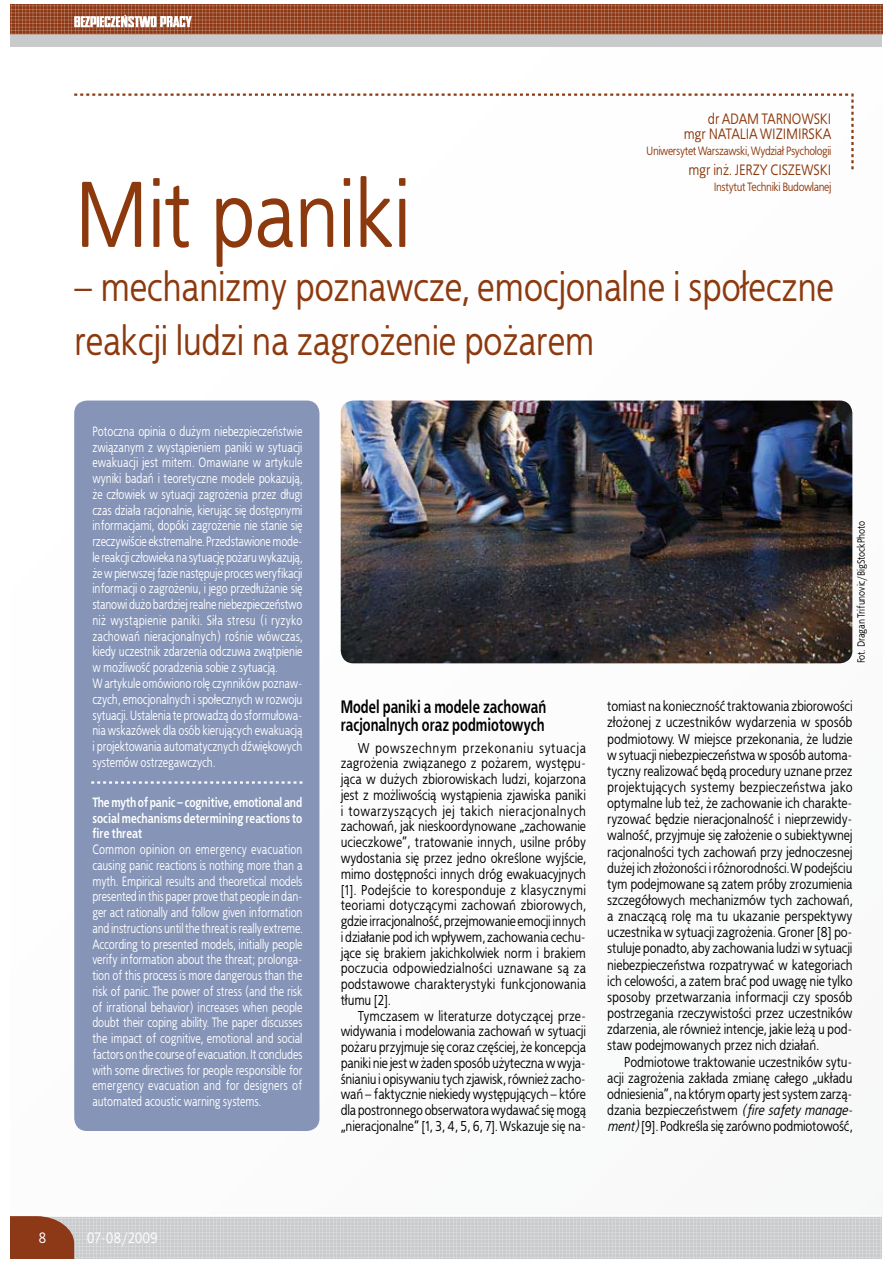
<style>
.page{position:relative;width:893px;height:1263px;background:#fff}
.page>*{position:absolute;margin:0;border:0;box-sizing:border-box;transform-origin:0 0}
.t1{font:93px "EFN Bureau";color:#8d390e}
.t2{font:40.5px/54px "EFN Bureau";color:#8d390e}
.t3{font:700 18px/18px "EFN Bureau";color:#000;scale:.85 1}
.t4{font:15px/15px "EFN Bureau";color:#8d390e;text-align:right}
.t5{font:15px "EFN Bureau";color:#fff}
.t6{font:14.25px/16.2px "EFN Bureau";color:#000;text-align:justify}
.t7{font:13.5px/15.8px "EFN Bureau";color:#fff;scale:.9 1}
.t8{font:700 13.5px/15.8px "EFN Bureau";color:#fff;text-align:justify;scale:.9 1}
.t9{font:12px "EFN Bureau";letter-spacing:-.02em;color:#8d390e}
.t10{font:10.5px "EFN Bureau";color:#000}
.s1{font-style:italic}
</style>
<div class="page">
<div style="left:10px;top:4px;width:872px;height:43px;background:#c8cacc"></div>
<svg style="left:10px;top:1216px;width:872px;height:43px;background:#cac6c6"></svg>
<svg style="left:10px;top:4px;width:873px;height:30px;background:#9d5436"></svg>
<svg style="left:74px;top:94px;width:779px;height:75px"></svg>
<div style="left:74px;top:401px;width:245px;height:730px;background:#8594b7;border-radius:13px"></div>
<svg style="left:91px;top:781px;width:211px;height:3px"></svg>
<img style="left:341px;top:401px;width:511px;height:262px;border-radius:13px">
<p class="t4" style="left:684px;top:113px;width:149px">dr ADAM TARNOWSKI mgr NATALIA WIZIMIRSKA</p>
<p class="t9" style="left:646px;top:146px;width:187px">Uniwersytet Warszawski, Wydzia³ Psychologii</p>
<p class="t4" style="left:688px;top:163px;width:144px">mgr in¿. JERZY CISZEWSKI</p>
<p class="t9" style="left:714px;top:182px;width:119px">Instytut Techniki Budowlanej</p>
<h1 class="t1" style="left:74px;top:176px;width:337px">Mit paniki</h1>
<h2 class="t2" style="left:74px;top:263px;width:761px">– mechanizmy poznawcze, emocjonalne i spo³eczne reakcji ludzi na zagro¿enie po¿arem</h2>
<p class="t7" style="left:92px;top:424px;width:235px">Potoczna opinia o du¿ym niebezpieczeñstwie zwi¹zanym z wyst¹pieniem paniki w sytuacji ewakuacji jest mitem. Omawiane w artykule wyniki badañ i teoretyczne modele pokazuj¹, ¿e cz³owiek w sytuacji zagro¿enia przez d³ugi czas dzia³a racjonalnie, kieruj¹c siê dostêpnymi informacjami, dopóki zagro¿enie nie stanie siê rzeczywiście ekstremalne. Przedstawione mode&shy;le reakcji cz³owieka na sytuacjê po¿aru wykazuj¹, ¿e w pierwszej fazie nastêpuje proces weryfikacji informacji o zagro¿eniu, i jego przed³u¿anie siê stanowi du¿o bardziej realne niebezpieczeñstwo ni¿ wyst¹pienie paniki. Si³a stresu (i ryzyko zachowañ nieracjonalnych) rośnie wówczas, kiedy uczestnik zdarzenia odczuwa zw¹tpienie w mo¿liwośæ poradzenia sobie z sytuacj¹.<br>W artykule omówiono rolê czynników poznaw&shy;czych, emocjonalnych i spo³ecznych w rozwoju sytuacji. Ustalenia te prowadz¹ do sformu³owa&shy;nia wskazówek dla osób kieruj¹cych ewakuacj¹ i projektowania automatycznych dźwiêkowych systemów ostrzegawczych.</p>
<p class="t8" style="left:92px;top:795px;width:235px">The myth of panic – cognitive, emotional and social mechanisms determining reactions to fire threat</p>
<p class="t7" style="left:92px;top:842px;width:235px;text-align:justify">Common opinion on emergency evacuation causing panic reactions is nothing more than a myth. Empirical results and theoretical models presented in this paper prove that people in dan&shy;ger act rationally and follow given information and instructions until the threat is really extreme.<br>According to presented models, initially people verify information about the threat; prolonga&shy;tion of this process is more dangerous than the risk of panic. The power of stress (and the risk of irrational behavior) increases when people doubt their coping ability. The paper discusses the impact of cognitive, emotional and social factors on the course of evacuation. It concludes with some directives for people responsible for emergency evacuation and for designers of automated acoustic warning systems.</p>
<p class="t3" style="left:341px;top:699px;width:243px">Model paniki a modele zachowañ racjonalnych oraz podmiotowych</p>
<p class="t6" style="left:341px;top:741px;width:247px;line-height:15.8px;text-indent:17px">W powszechnym przekonaniu sytuacja zagro¿enia zwi¹zanego z po¿arem, wystêpu&shy;j¹ca w du¿ych zbiorowiskach ludzi, kojarzona jest z mo¿liwości¹ wyst¹pienia zjawiska paniki i towarzysz¹cych jej takich nieracjonalnych zachowañ, jak nieskoordynowane „zachowanie ucieczkowe”, tratowanie innych, usilne próby wydostania siê przez jedno określone wyjście, mimo dostêpności innych dróg ewakuacyjnych [1]. Podejście to koresponduje z klasycznymi teoriami dotycz¹cymi zachowañ zbiorowych, gdzie irracjonalnośæ, przejmowanie emocji innych i dzia³anie pod ich wp³ywem, zachowania cechu&shy;j¹ce siê brakiem jakichkolwiek norm i brakiem poczucia odpowiedzialności uznawane s¹ za podstawowe charakterystyki funkcjonowania t³umu [2].</p>
<p class="t6" style="left:341px;top:1009px;width:247px;line-height:15.8px;text-indent:17px">Tymczasem w literaturze dotycz¹cej prze&shy;widywania i modelowania zachowañ w sytuacji po¿aru przyjmuje siê coraz czêściej, ¿e koncepcja paniki nie jest w ¿aden sposób u¿yteczna w wyja&shy;śnianiu i opisywaniu tych zjawisk, równie¿ zacho&shy;wañ – faktycznie niekiedy wystêpuj¹cych – które dla postronnego obserwatora wydawaæ siê mog¹ „nieracjonalne” [1, 3, 4, 5, 6, 7]. Wskazuje siê na-</p>
<p class="t10" style="left:857px;top:663px;width:144px;rotate:-90deg">Fot. Dragan Trifunovic/BigStockPhoto</p>
<p class="t6" style="left:607px;top:699px;width:247px">tomiast na koniecznośæ traktowania zbiorowości z³o¿onej z uczestników wydarzenia w sposób podmiotowy. W miejsce przekonania, ¿e ludzie w sytuacji niebezpieczeñstwa w sposób automa&shy;tyczny realizowaæ bêd¹ procedury uznane przez projektuj¹cych systemy bezpieczeñstwa jako optymalne lub te¿, ¿e zachowanie ich charakte&shy;ryzowaæ bêdzie nieracjonalnośæ i nieprzewidy&shy;walnośæ, przyjmuje siê za³o¿enie o subiektywnej racjonalności tych zachowañ przy jednoczesnej du¿ej ich z³o¿oności i ró¿norodności. W podejściu tym podejmowane s¹ zatem próby zrozumienia szczegó³owych mechanizmów tych zachowañ, a znacz¹c¹ rolê ma tu ukazanie perspektywy uczestnika w sytuacji zagro¿enia. Groner [8] po&shy;stuluje ponadto, aby zachowania ludzi w sytuacji niebezpieczeñstwa rozpatrywaæ w kategoriach ich celowości, a zatem braæ pod uwagê nie tylko sposoby przetwarzania informacji czy sposób postrzegania rzeczywistości przez uczestników zdarzenia, ale równie¿ intencje, jakie le¿¹ u pod&shy;staw podejmowanych przez nich dzia³añ.</p>
<p class="t6" style="left:607px;top:1054px;width:247px;text-indent:17px">Podmiotowe traktowanie uczestników sytu&shy;acji zagro¿enia zak³ada zmianê ca³ego „uk³adu odniesienia”, na którym oparty jest system zarz¹- dzania bezpieczeñstwem <span class="s1">(fire safety manage&shy;ment)</span> [9]. Podkreśla siê zarówno podmiotowośæ,</p>
<p class="t5" style="left:38px;top:1231px;width:9px">8</p>
<p class="t5" style="left:87px;top:1232px;width:72px">07-08/2009</p>
</div>
